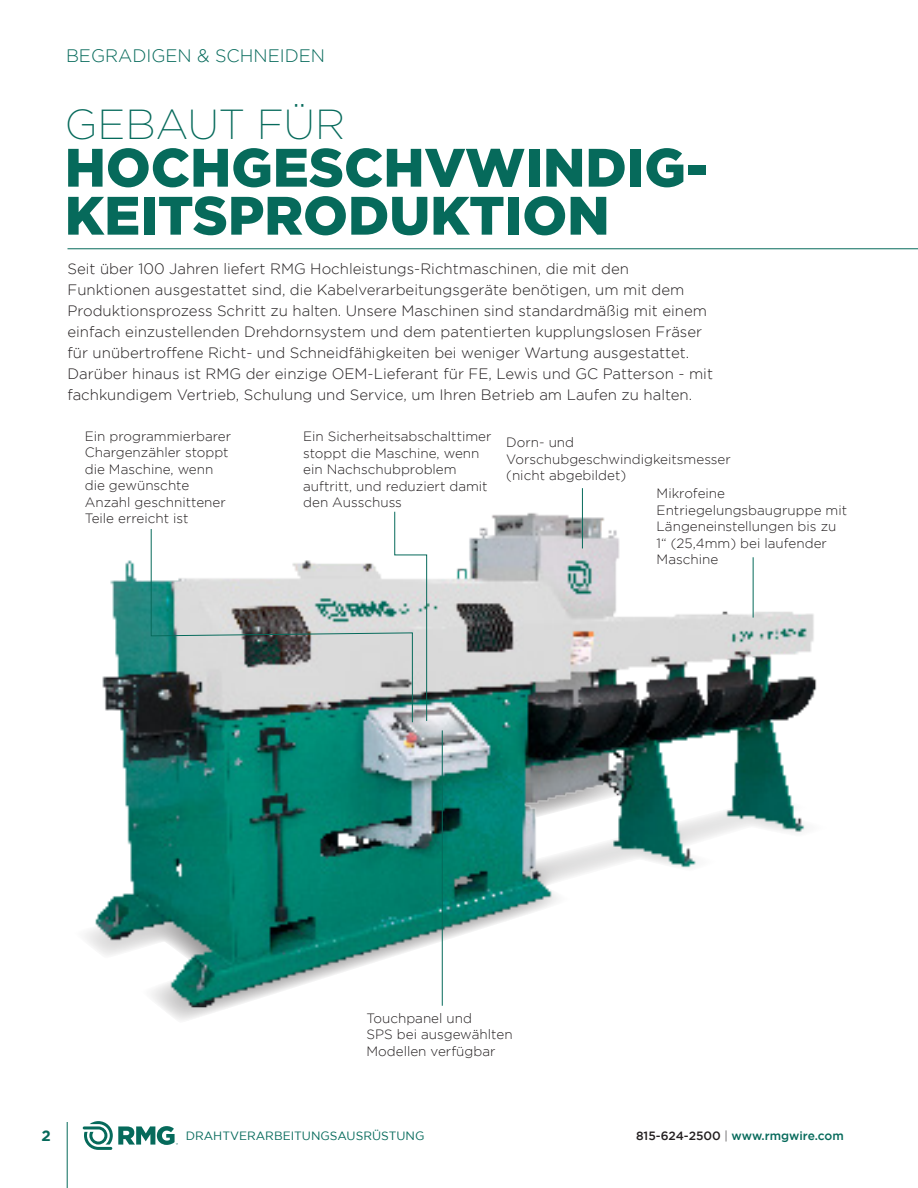
<style>
.page{position:relative;width:918px;height:1188px;background:#fff}
.page>*{position:absolute;margin:0;border:0;box-sizing:border-box;transform-origin:0 0}
.t1{font:900 54px/48px "Gotham";color:#066a5b}
.t2{font:200 42px "Gotham";color:#066a5b}
.t3{font:300 18px "Gotham";color:#066a5b}
.t4{font:300 15px/21px "Gotham";color:#231f20}
.t5{font:700 15px "Gotham";color:#066a5b}
.t6{font:300 13.5px/16.5px "Gotham";color:#231f20}
.t7{font:12px "Gotham";color:#066a5b}
.t8{font:500 12px "Gotham";color:#066a5b}
.s1{color:#231f20}
.s2{font-weight:300;color:#231f20}
</style>
<div class="page">
<hr style="left:67px;top:1122px;width:1px;height:66px;background:#066a5b">
<svg style="left:83px;top:1121px;width:95px;height:29px"></svg>
<img style="left:85px;top:488px;width:732px;height:532px">
<hr style="left:68px;top:248px;width:850px;height:1px;background:#066a5b">
<svg style="left:150px;top:528px;width:263px;height:195px"></svg>
<hr style="left:753px;top:557px;width:1px;height:61px;background:#066a5b">
<hr style="left:442px;top:730px;width:1px;height:276px;background:#066a5b">
<hr style="left:582px;top:488px;width:1px;height:60px;background:#066a5b">
<svg style="left:394px;top:511px;width:33px;height:211px"></svg>
<p class="t3" style="left:66px;top:45px;width:261px">BEGRADIGEN &amp; SCHNEIDEN</p>
<p class="t2" style="left:65px;top:101px;width:282px">GEBAUT FÜR</p>
<p class="t1" style="left:65px;top:142px;width:645px">HOCHGESCHVWINDIG-<br>KEITSPRODUKTION</p>
<p class="t4" style="left:68px;top:258px;width:647px">Seit über 100 Jahren liefert RMG Hochleistungs-Richtmaschinen, die mit den Funktionen ausgestattet sind, die Kabelverarbeitungsgeräte benötigen, um mit dem Produktionsprozess Schritt zu halten. Unsere Maschinen sind standardmäßig mit einem einfach einzustellenden Drehdornsystem und dem patentierten kupplungslosen Fräser für unübertroffene Richt- und Schneidfähigkeiten bei weniger Wartung ausgestattet.<br>Darüber hinaus ist RMG der einzige OEM-Lieferant für FE, Lewis und GC Patterson - mit fachkundigem Vertrieb, Schulung und Service, um Ihren Betrieb am Laufen zu halten.</p>
<p class="t6" style="left:85px;top:428px;width:148px">Ein programmierbarer<br>Chargenzähler stoppt die Maschine, wenn die gewünschte<br>Anzahl geschnittener<br>Teile erreicht ist</p>
<p class="t6" style="left:303px;top:428px;width:190px">Ein Sicherheitsabschalttimer stoppt die Maschine, wenn ein Nachschubproblem auftritt, und reduziert damit den Ausschuss</p>
<p class="t6" style="left:506px;top:434px;width:226px">Dorn- und<br>Vorschubgeschwindigkeitsmesser</p>
<p class="t6" style="left:506px;top:467px;width:121px">(nicht abgebildet)</p>
<p class="t6" style="left:657px;top:485px;width:192px">Mikrofeine<br>Entriegelungsbaugruppe mit<br>Längeneinstellungen bis zu<br>1“ (25,4mm) bei laufender<br>Maschine</p>
<p class="t6" style="left:367px;top:1010px;width:148px">Touchpanel und<br>SPS bei ausgewählten<br>Modellen verfügbar</p>
<p class="t5" style="left:42px;top:1127px;width:11px">2</p>
<p class="t7" style="left:186px;top:1129px;width:240px">DRAHTVERARBEITUNGSAUSRÜSTUNG</p>
<p class="t8" style="left:636px;top:1129px;width:209px"><span class="s1">815-624-2500</span> <span class="s2">|</span> www.rmgwire.com</p>
</div>
